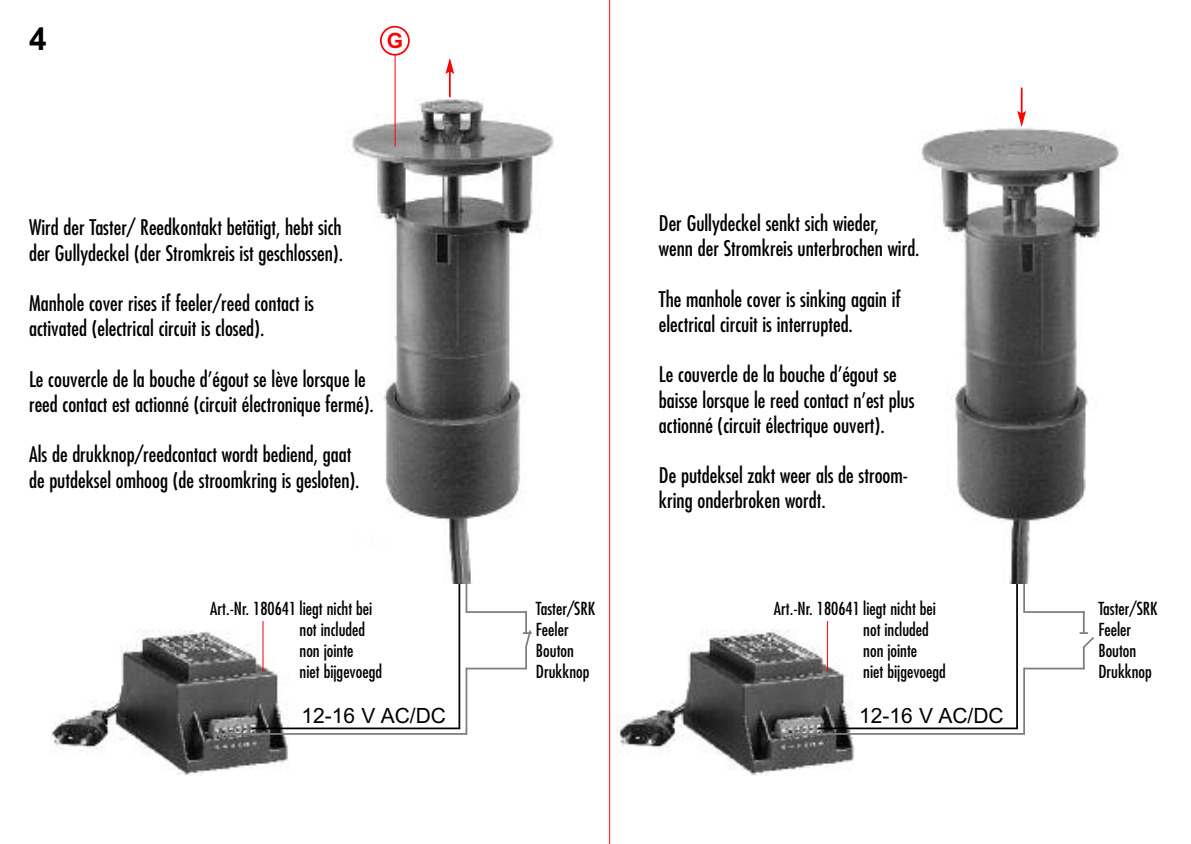
<style>
.page{position:relative;width:1191px;height:844px;background:#fff}
.page>*{position:absolute;margin:0;border:0;box-sizing:border-box;transform-origin:0 0}
.t1{font:700 31.5px "Arial";color:#000}
.t2{font:condensed 21px/25.2px "Futura Std";color:#000}
.t3{font:21px "Arial";color:#000}
.t4{font:700 21px "Arial";color:#f00}
.t5{font:condensed 17.5px/21px "Futura Std";color:#000}
</style>
<div class="page">
<hr style="left:609px;top:0;width:1px;height:843px;background:#f00">
<hr style="left:1023px;top:667px;width:2px;height:66px;background:#7d7d7d">
<hr style="left:1024px;top:667px;width:60px;height:2px;background:#7d7d7d">
<hr style="left:1023px;top:611px;width:61px;height:1px;background:#7d7d7d">
<hr style="left:1023px;top:583px;width:2px;height:28px;background:#7d7d7d">
<hr style="left:1016px;top:583px;width:2px;height:145px;background:#000">
<img style="left:921px;top:127px;width:198px;height:456px">
<img style="left:348px;top:84px;width:206px;height:499px">
<img style="left:617px;top:629px;width:241px;height:146px">
<svg style="left:380px;top:26px;width:30px;height:30px"></svg>
<hr style="left:783px;top:732px;width:242px;height:2px;background:#7d7d7d">
<hr style="left:818px;top:727px;width:200px;height:2px;background:#000">
<hr style="left:449px;top:71px;width:2px;height:26px;background:#f00">
<svg style="left:445px;top:58px;width:9px;height:16px"></svg>
<hr style="left:1020px;top:88px;width:2px;height:26px;background:#f00">
<svg style="left:1017px;top:111px;width:9px;height:16px"></svg>
<hr style="left:465px;top:667px;width:2px;height:66px;background:#7d7d7d">
<hr style="left:466px;top:667px;width:61px;height:2px;background:#7d7d7d">
<hr style="left:465px;top:611px;width:62px;height:1px;background:#7d7d7d">
<hr style="left:525px;top:646px;width:2px;height:23px;background:#7d7d7d">
<svg style="left:523px;top:630px;width:9px;height:18px"></svg>
<hr style="left:525px;top:611px;width:2px;height:22px;background:#7d7d7d">
<hr style="left:465px;top:583px;width:2px;height:28px;background:#7d7d7d">
<hr style="left:458px;top:583px;width:2px;height:145px;background:#000">
<img style="left:50px;top:629px;width:242px;height:146px">
<hr style="left:214px;top:732px;width:253px;height:2px;background:#7d7d7d">
<hr style="left:252px;top:727px;width:208px;height:2px;background:#000">
<hr style="left:395px;top:55px;width:1px;height:92px;background:#f00">
<svg style="left:1079px;top:611px;width:15px;height:58px"></svg>
<hr style="left:262px;top:621px;width:1px;height:50px;background:#f00">
<hr style="left:827px;top:621px;width:1px;height:50px;background:#f00">
<h1 class="t1" style="left:29px;top:20px;width:19px">4</h1>
<p class="t4" style="left:387px;top:28px;width:18px">G</p>
<p class="t2" style="left:29px;top:216px;width:315px">Wird der Taster/ Reedkontakt betätigt, hebt sich der Gullydeckel (der Stromkreis ist geschlossen).</p>
<p class="t2" style="left:29px;top:292px;width:286px">Manhole cover rises if feeler/reed contact is activated (electrical circuit is closed).</p>
<p class="t2" style="left:29px;top:367px;width:346px">Le couvercle de la bouche d’égout se lève lorsque le reed contact est actionné (circuit électronique fermé).</p>
<p class="t2" style="left:29px;top:443px;width:332px">Als de drukknop/reedcontact wordt bediend, gaat de putdeksel omhoog (de stroomkring is gesloten).</p>
<p class="t5" style="left:300px;top:598px;width:84px;text-indent:-89px">Art.-Nr. 180641 liegt nicht bei not included non jointe<br>niet bijgevoegd</p>
<p class="t3" style="left:301px;top:703px;width:146px">12-16 V AC/DC</p>
<p class="t2" style="left:659px;top:212px;width:262px">Der Gullydeckel senkt sich wieder,<br>wenn der Stromkreis unterbrochen wird.</p>
<p class="t2" style="left:659px;top:287px;width:243px">The manhole cover is sinking again if electrical circuit is interrupted.</p>
<p class="t2" style="left:659px;top:363px;width:257px">Le couvercle de la bouche d’égout se baisse lorsque le reed contact n’est plus actionné (circuit électrique ouvert).</p>
<p class="t2" style="left:659px;top:464px;width:250px">De putdeksel zakt weer als de stroom&shy;kring onderbroken wordt.</p>
<p class="t5" style="left:536px;top:599px;width:61px">Taster/SRK<br>Feeler<br>Bouton<br>Drukknop</p>
<p class="t5" style="left:863px;top:598px;width:84px;text-indent:-89px">Art.-Nr. 180641 liegt nicht bei not included non jointe<br>niet bijgevoegd</p>
<p class="t3" style="left:859px;top:703px;width:146px">12-16 V AC/DC</p>
<p class="t5" style="left:1098px;top:599px;width:61px">Taster/SRK<br>Feeler<br>Bouton<br>Drukknop</p>
</div>
